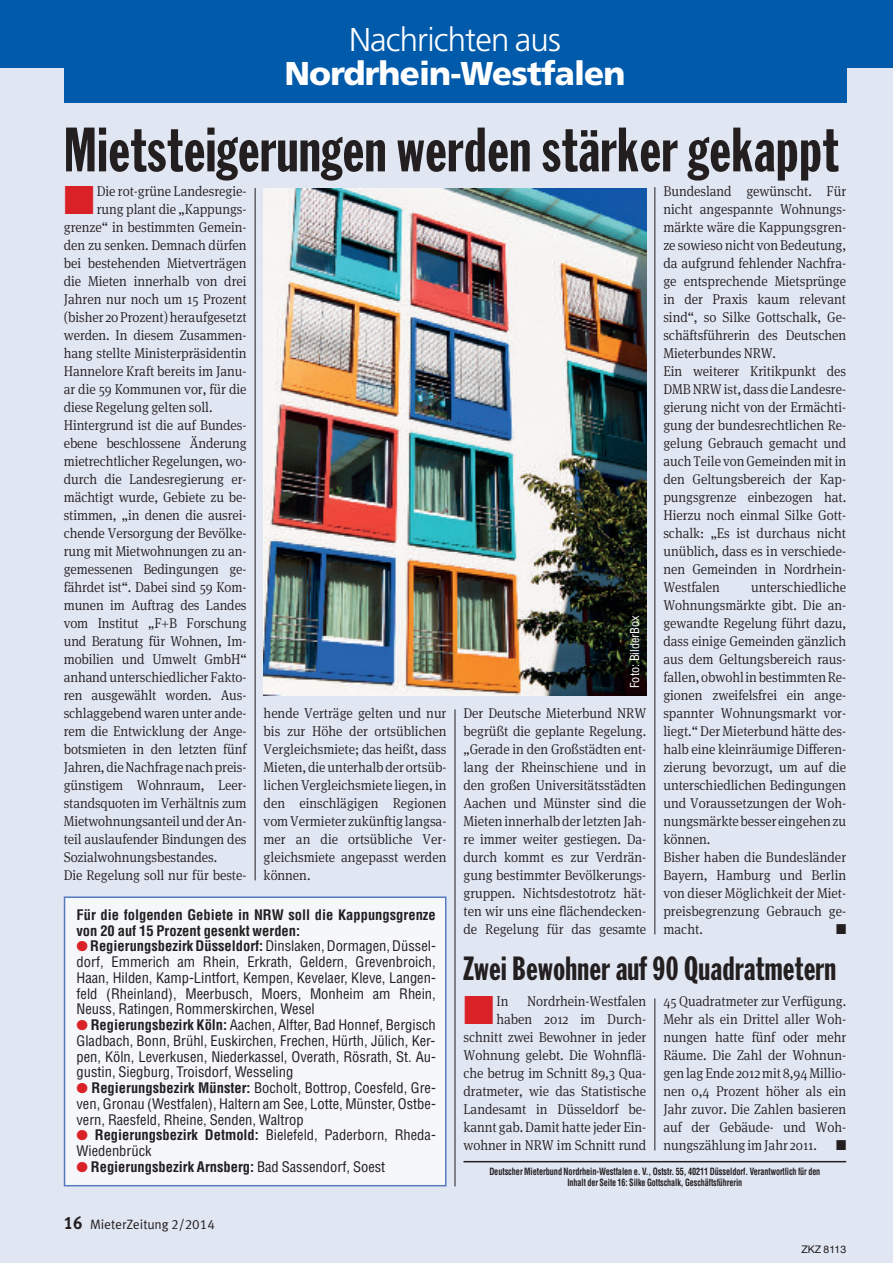
<style>
.page{position:relative;width:893px;height:1263px;background:#e1e6f3}
.page>*{position:absolute;margin:0;border:0;box-sizing:border-box;transform-origin:0 0}
.t1{font:61.5px "Franklin Gothic Extra Cond";letter-spacing:.01em;color:#231f20}
.t2{font:33px "Franklin Gothic Extra Cond";letter-spacing:.01em;color:#231f20}
.t3{font:900 33px "Frutiger";letter-spacing:-.025em;color:#fff}
.t4{font:300 33px "Frutiger";letter-spacing:-.025em;color:#fff}
.t5{font:300 14.25px/18px "Meta Serif OT";letter-spacing:-.005em;color:#231f20;text-align:justify;scale:.94 1}
.t6{font:condensed 14.25px/15.8px "Helvetica";color:#231f20;text-align:justify}
.t7{font:700 condensed 14.25px/15.8px "Helvetica";color:#231f20}
.t8{font:14.25px "Zapf Dingbats";color:#231f20;scale:.94 1}
.t9{font:13.5px "VZ Meta LF";color:#231f20}
.t10{font:condensed 12px "Helvetica";color:#fff}
.t11{font:10.5px "Helvetica";color:#231f20}
.t12{font:700 condensed 9.75px/11.2px "Helvetica";letter-spacing:-.01em;color:#231f20;text-align:center;scale:.85 1}
.s1{color:#db2128}
.s2{font-weight:700}
.s3{font-weight:400}
.s4{font-weight:700;font-size:18px}
</style>
<div class="page">
<div style="left:64px;top:60px;width:782px;height:42px;background:#015aaa"></div>
<div style="left:0;top:0;width:893px;height:67px;background:#015aaa"></div>
<hr style="left:463px;top:1161px;width:383px;height:1px;background:#231f20">
<hr style="left:255px;top:188px;width:1px;height:692px;background:#231f20">
<hr style="left:455px;top:709px;width:1px;height:477px;background:#231f20">
<hr style="left:655px;top:998px;width:1px;height:152px;background:#231f20">
<hr style="left:655px;top:187px;width:1px;height:747px;background:#231f20">
<img style="left:264px;top:189px;width:382px;height:506px">
<div style="left:65px;top:898px;width:380px;height:287px;background:#f5f7fb"></div>
<div style="left:64px;top:896px;width:382px;height:290px;border:2px solid #557bbe"></div>
<h2 class="t4" style="left:349px;top:26px;width:213px">Nachrichten aus</h2>
<h2 class="t3" style="left:284px;top:60px;width:343px">Nordrhein-Westfalen</h2>
<h1 class="t1" style="left:64px;top:128px;width:776px">Mietsteigerungen werden stärker gekappt</h1>
<p class="t5" style="left:64px;top:183px;width:196px"><span class="s1">■</span> Die rot-grüne Landesregie-</p>
<p class="t5" style="left:663px;top:183px;width:196px;text-align:left">Bundesland gewünscht. Für nicht angespannte Wohnungs&shy;märkte wäre die Kappungsgren&shy;ze sowieso nicht von Bedeutung, da aufgrund fehlender Nachfra&shy;ge entsprechende Mietsprünge in der Praxis kaum relevant sind“, so Silke Gottschalk, Ge&shy;schäftsführerin des Deutschen<br>Mieterbundes NRW.<br>Ein weiterer Kritikpunkt des<br>DMBNRWist, dass die Landesre&shy;gierung nicht von der Ermächti&shy;gung der bundesrechtlichen Re&shy;gelung Gebrauch gemacht und auch Teile von Gemeinden mit in den Geltungsbereich der Kap&shy;pungsgrenze einbezogen hat.<br>Hierzu noch einmal Silke Gott&shy;schalk: „Es ist durchaus nicht unüblich, dass es in verschiede&shy;nen Gemeinden in Nordrhein-<br>Westfalen</p>
<p class="t5" style="left:97px;top:201px;width:161px">rung plant die „Kappungs-</p>
<p class="t5" style="left:64px;top:219px;width:196px">grenze“ in bestimmten Gemein-</p>
<p class="t5" style="left:64px;top:237px;width:196px">den zu senken. Demnach dürfen</p>
<p class="t5" style="left:64px;top:255px;width:196px">bei bestehenden Mietverträgen</p>
<p class="t5" style="left:64px;top:273px;width:196px">die Mieten innerhalb von drei</p>
<p class="t5" style="left:64px;top:291px;width:196px">Jahren nur noch um 15 Prozent</p>
<p class="t5" style="left:64px;top:309px;width:196px">(bisher 20Prozent)heraufgesetzt</p>
<p class="t5" style="left:64px;top:327px;width:196px">werden. In diesem Zusammen-</p>
<p class="t5" style="left:64px;top:345px;width:196px">hang stellte Ministerpräsidentin</p>
<p class="t5" style="left:64px;top:363px;width:196px">Hannelore Kraft bereits im Janu-</p>
<p class="t5" style="left:64px;top:381px;width:196px">ar die 59 Kommunen vor, für die</p>
<p class="t5" style="left:64px;top:399px;width:160px">diese Regelung gelten soll.</p>
<p class="t5" style="left:64px;top:417px;width:196px">Hintergrund ist die auf Bundes-</p>
<p class="t5" style="left:64px;top:435px;width:196px">ebene beschlossene Änderung</p>
<p class="t5" style="left:64px;top:453px;width:196px">mietrechtlicher Regelungen, wo-</p>
<p class="t5" style="left:64px;top:471px;width:196px">durch die Landesregierung er-</p>
<p class="t5" style="left:64px;top:489px;width:196px">mächtigt wurde, Gebiete zu be-</p>
<p class="t5" style="left:64px;top:507px;width:196px">stimmen, „in denen die ausrei-</p>
<p class="t5" style="left:64px;top:525px;width:196px">chende Versorgung der Bevölke-</p>
<p class="t5" style="left:64px;top:543px;width:196px">rung mit Mietwohnungen zu an-</p>
<p class="t5" style="left:64px;top:561px;width:196px">gemessenen Bedingungen ge-</p>
<p class="t5" style="left:64px;top:579px;width:196px">fährdet ist“. Dabei sind 59 Kom-</p>
<p class="t5" style="left:64px;top:597px;width:196px">munen im Auftrag des Landes</p>
<p class="t5" style="left:64px;top:615px;width:196px">vom Institut „F+B Forschung</p>
<p class="t5" style="left:64px;top:633px;width:196px">und Beratung für Wohnen, Im-</p>
<p class="t5" style="left:64px;top:651px;width:196px">mobilien und Umwelt GmbH“</p>
<p class="t5" style="left:64px;top:669px;width:196px">anhand unterschiedlicher Fakto-</p>
<p class="t5" style="left:64px;top:687px;width:196px">ren ausgewählt worden. Aus-</p>
<p class="t5" style="left:64px;top:705px;width:196px">schlaggebend waren unter ande-</p>
<p class="t5" style="left:64px;top:723px;width:196px">rem die Entwicklung der Ange-</p>
<p class="t5" style="left:64px;top:741px;width:196px">botsmieten in den letzten fünf</p>
<p class="t5" style="left:64px;top:759px;width:196px">Jahren,dieNachfragenachpreis-</p>
<p class="t5" style="left:64px;top:777px;width:196px">günstigem Wohnraum, Leer-</p>
<p class="t5" style="left:64px;top:795px;width:196px">standsquoten im Verhältnis zum</p>
<p class="t5" style="left:64px;top:813px;width:196px">MietwohnungsanteilundderAn-</p>
<p class="t5" style="left:64px;top:831px;width:196px">teil auslaufender Bindungen des</p>
<p class="t5" style="left:64px;top:849px;width:165px">Sozialwohnungsbestandes.</p>
<p class="t5" style="left:64px;top:867px;width:196px">Die Regelung soll nur für beste-</p>
<p class="t5" style="left:663px;top:579px;width:196px;text-align:left;text-indent:88px">unterschiedliche<br>Wohnungsmärkte gibt. Die an&shy;gewandte Regelung führt dazu, dass einige Gemeinden gänzlich aus dem Geltungsbereich raus&shy;fallen,obwohlinbestimmtenRe&shy;gionen zweifelsfrei ein ange&shy;spannter Wohnungsmarkt vor&shy;liegt.“ Der Mieterbund hätte des&shy;halb eine kleinräumige Differen&shy;zierung bevorzugt, um auf die unterschiedlichen Bedingungen und Voraussetzungen der Woh&shy;nungsmärktebesser eingehenzu können.<br>Bisher haben die Bundesländer<br>Bayern, Hamburg und Berlin von dieser Möglichkeit der Miet&shy;preisbegrenzung Gebrauch ge&shy;macht.</p>
<p class="t10" style="left:628px;top:688px;width:74px;rotate:-90deg">Foto: BilderBox</p>
<p class="t5" style="left:264px;top:705px;width:196px">hende Verträge gelten und nur bis zur Höhe der ortsüblichen Vergleichsmiete; das heißt, dass Mieten,dieunterhalbder ortsüb&shy;lichenVergleichsmiete liegen, in den einschlägigen Regionen vomVermieter zukünftig langsa&shy;mer an die ortsübliche Ver&shy;gleichsmiete angepasst werden können.</p>
<p class="t5" style="left:463px;top:705px;width:196px">Der Deutsche Mieterbund NRW begrüßt die geplante Regelung. „Gerade in den Großstädten ent&shy;lang der Rheinschiene und in den großen Universitätsstädten Aachen und Münster sind die Mieten innerhalb derletzten Jah&shy;re immer weiter gestiegen. Da&shy;durch kommt es zur Verdrän&shy;gung bestimmter Bevölkerungs&shy;gruppen. Nichtsdestotrotz hät&shy;ten wir uns eine flächendecken&shy;de Regelung für das gesamte</p>
<p class="t7" style="left:77px;top:907px;width:361px">Für die folgenden Gebiete in NRW soll die Kappungsgrenze von 20 auf 15 Prozent gesenkt werden:</p>
<p class="t6" style="left:77px;top:938px;width:361px"><span class="s1">●</span><span class="s2">RegierungsbezirkDüsseldorf:</span>Dinslaken,Dormagen,Düssel&shy;dorf, Emmerich am Rhein, Erkrath, Geldern, Grevenbroich, Haan, Hilden, Kamp-Lintfort, Kempen, Kevelaer, Kleve, Langen&shy;feld (Rheinland), Meerbusch, Moers, Monheim am Rhein, Neuss, Ratingen, Rommerskirchen, Wesel</p>
<p class="t6" style="left:77px;top:1017px;width:361px"><span class="s1">●</span> <span class="s2">Regierungsbezirk Köln:</span> Aachen, Alfter, Bad Honnef, Bergisch Gladbach, Bonn, Brühl, Euskirchen, Frechen, Hürth, Jülich, Ker&shy;pen, Köln, Leverkusen, Niederkassel, Overath, Rösrath, St. Au&shy;gustin, Siegburg, Troisdorf, Wesseling</p>
<p class="t6" style="left:77px;top:1080px;width:361px"><span class="s1">●</span> <span class="s2">Regierungsbezirk Münster:</span> Bocholt, Bottrop, Coesfeld, Gre&shy;ven, Gronau (Westfalen), Haltern am See, Lotte, Münster, Ostbe&shy;vern, Raesfeld, Rheine, Senden, Waltrop</p>
<p class="t6" style="left:77px;top:1128px;width:361px"><span class="s1">●</span> <span class="s2">Regierungsbezirk Detmold:</span> Bielefeld, Paderborn, Rheda-<br>Wiedenbrück</p>
<p class="t7" style="left:77px;top:1159px;width:310px"><span class="s1">●</span> Regierungsbezirk Arnsberg: <span class="s3">Bad Sassendorf, Soest</span></p>
<p class="t8" style="left:836px;top:921px;width:12px">■</p>
<h2 class="t2" style="left:463px;top:957px;width:374px">Zwei Bewohner auf 90 Quadratmetern</h2>
<p class="t5" style="left:663px;top:993px;width:196px">45 Quadratmeter zur Verfügung.<br>Mehr als ein Drittel aller Woh&shy;nungen hatte fünf oder mehr Räume. Die Zahl der Wohnun&shy;genlagEnde 2012mit8,94Millio&shy;nen 0,4 Prozent höher als ein Jahr zuvor. Die Zahlen basieren auf der Gebäude- und Woh&shy;nungszählung im Jahr 2011.</p>
<p class="t5" style="left:463px;top:993px;width:196px;text-align:right">Nordrhein-Westfalen<br>haben 2012 im Durch&shy;schnitt zwei Bewohner in jeder<br>Wohnung gelebt. Die Wohnflä&shy;che betrug im Schnitt 89,3 Qua&shy;dratmeter, wie das Statistische<br>Landesamt in Düsseldorf be&shy;kannt gab. Damit hatte jeder Ein&shy;wohner in NRW im Schnitt rund</p>
<p class="t5" style="left:463px;top:993px;width:49px"><span class="s1">■</span>In</p>
<p class="t8" style="left:836px;top:1137px;width:12px">■</p>
<p class="t12" style="left:489px;top:1166px;width:391px">Deutscher Mieterbund Nordrhein-Westfalen e. V., Oststr. 55, 40211 Düsseldorf. Verantwortlich für den<br>Inhalt der Seite 16: Silke Gottschalk, Geschäftsführerin</p>
<p class="t9" style="left:64px;top:1216px;width:153px"><span class="s4">16</span> MieterZeitung 2/2014</p>
<p class="t11" style="left:801px;top:1243px;width:46px">ZKZ 8113</p>
</div>
